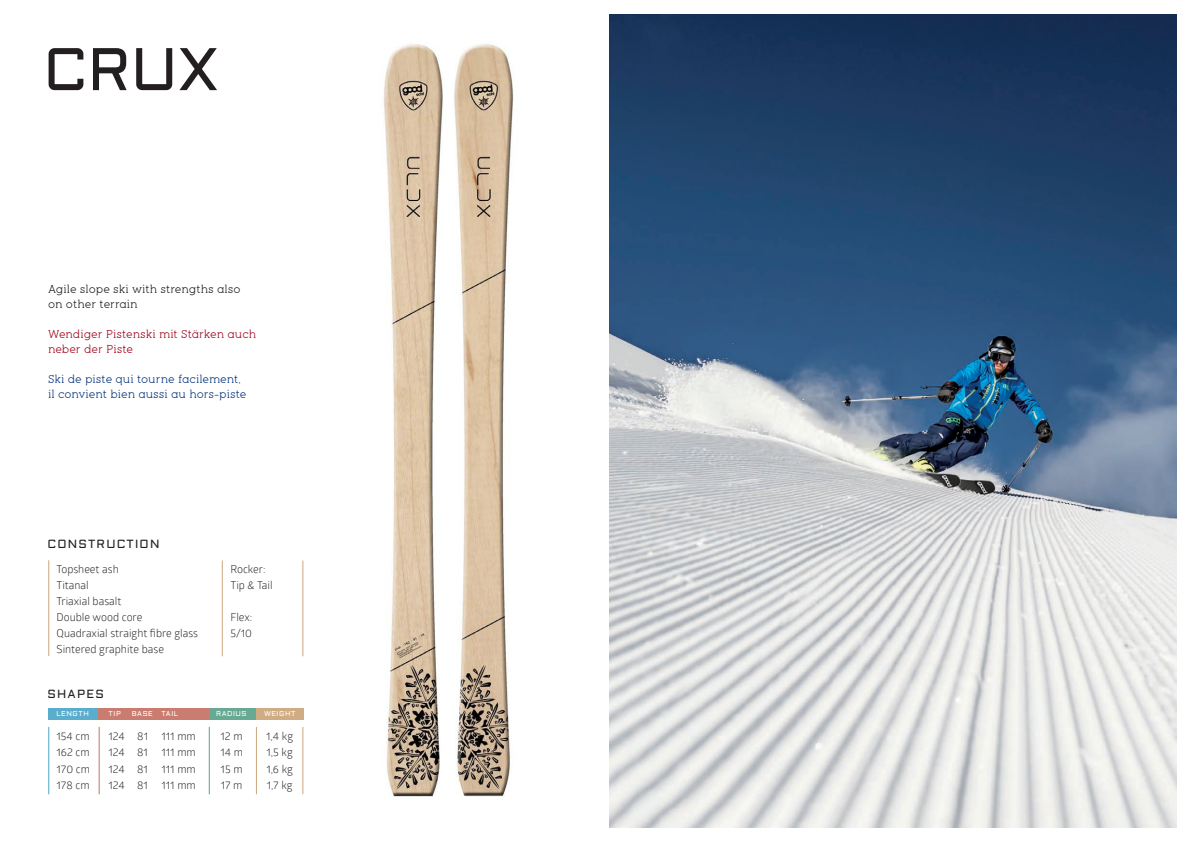
<style>
.page{position:relative;width:1191px;height:842px;background:#fff}
.page>*{position:absolute;margin:0;border:0;box-sizing:border-box;transform-origin:0 0}
.t1{font:60px "Aldrich";color:#231f20}
.t2{font:11.8px "Aldrich";letter-spacing:.1em;color:#231f20}
.t3{font:11px/16px "Glober";color:#231f20}
.t4{font:11px/15px "pironv 2";color:#08357c}
.t5{font:11px/15px "pironv 2";color:#231f20}
.t6{font:11px/15px "pironv 2";color:#9d061f}
.t7{font:7px "Aldrich";letter-spacing:.08em;color:#fff}
</style>
<div class="page">
<div style="left:48px;top:708px;width:51px;height:12px;background:#5aadcd"></div>
<div style="left:99px;top:708px;width:110px;height:12px;background:#cb7c71"></div>
<div style="left:209px;top:708px;width:47px;height:12px;background:#67a992"></div>
<div style="left:256px;top:708px;width:47px;height:12px;background:#d0ac85"></div>
<img style="left:383px;top:44px;width:131px;height:753px">
<hr style="left:48px;top:727px;width:1px;height:67px;background:#5aadcd">
<hr style="left:99px;top:727px;width:1px;height:67px;background:#cb7c71">
<hr style="left:209px;top:727px;width:1px;height:67px;background:#67a992">
<hr style="left:256px;top:727px;width:1px;height:67px;background:#d0ac85">
<hr style="left:302px;top:727px;width:1px;height:67px;background:#d0ac85">
<img style="left:609px;top:14px;width:567px;height:814px">
<hr style="left:48px;top:560px;width:1px;height:96px;background:#d0ac85">
<hr style="left:222px;top:561px;width:1px;height:95px;background:#d0ac85">
<hr style="left:302px;top:561px;width:1px;height:95px;background:#d0ac85">
<h1 class="t1" style="left:43px;top:28px;width:177px">CRUX</h1>
<p class="t5" style="left:48px;top:281px;width:194px">Agile slope ski with strengths also on other terrain</p>
<p class="t6" style="left:48px;top:326px;width:210px">Wendiger Pistenski mit Stärken auch neber der Piste</p>
<p class="t4" style="left:48px;top:371px;width:200px">Ski de piste qui tourne facilement, il convient bien aussi au hors-piste</p>
<p class="t2" style="left:48px;top:536px;width:113px">CONSTRUCTION</p>
<p class="t3" style="left:57px;top:560px;width:143px">Topsheet ash<br>Titanal<br>Triaxial basalt<br>Double wood core<br>Quadraxial straight fibre glass<br>Sintered graphite base</p>
<p class="t3" style="left:230px;top:560px;width:44px">Rocker:<br>Tip &amp; Tail</p>
<p class="t3" style="left:230px;top:608px;width:23px">Flex:<br>5/10</p>
<p class="t2" style="left:48px;top:686px;width:58px">SHAPES</p>
<p class="t7" style="left:57px;top:709px;width:34px">LENGTH</p>
<p class="t7" style="left:109px;top:709px;width:14px">TIP</p>
<p class="t7" style="left:132px;top:709px;width:48px">BASE TAIL</p>
<p class="t7" style="left:216px;top:709px;width:32px">RADIUS</p>
<p class="t7" style="left:264px;top:709px;width:33px">WEIGHT</p>
<p class="t3" style="left:57px;top:728px;width:35px">154 cm</p>
<p class="t3" style="left:109px;top:728px;width:89px">124 81 111 mm</p>
<p class="t3" style="left:221px;top:728px;width:24px">12 m</p>
<p class="t3" style="left:266px;top:728px;width:28px">1,4 kg</p>
<p class="t3" style="left:57px;top:744px;width:35px">162 cm</p>
<p class="t3" style="left:109px;top:744px;width:89px">124 81 111 mm</p>
<p class="t3" style="left:220px;top:744px;width:24px">14 m</p>
<p class="t3" style="left:266px;top:744px;width:28px">1,5 kg</p>
<p class="t3" style="left:57px;top:760px;width:35px">170 cm</p>
<p class="t3" style="left:109px;top:760px;width:89px">124 81 111 mm</p>
<p class="t3" style="left:221px;top:760px;width:23px">15 m</p>
<p class="t3" style="left:266px;top:760px;width:28px">1,6 kg</p>
<p class="t3" style="left:57px;top:776px;width:34px">178 cm</p>
<p class="t3" style="left:109px;top:776px;width:89px">124 81 111 mm</p>
<p class="t3" style="left:221px;top:776px;width:23px">17 m</p>
<p class="t3" style="left:267px;top:776px;width:27px">1,7 kg</p>
</div>
